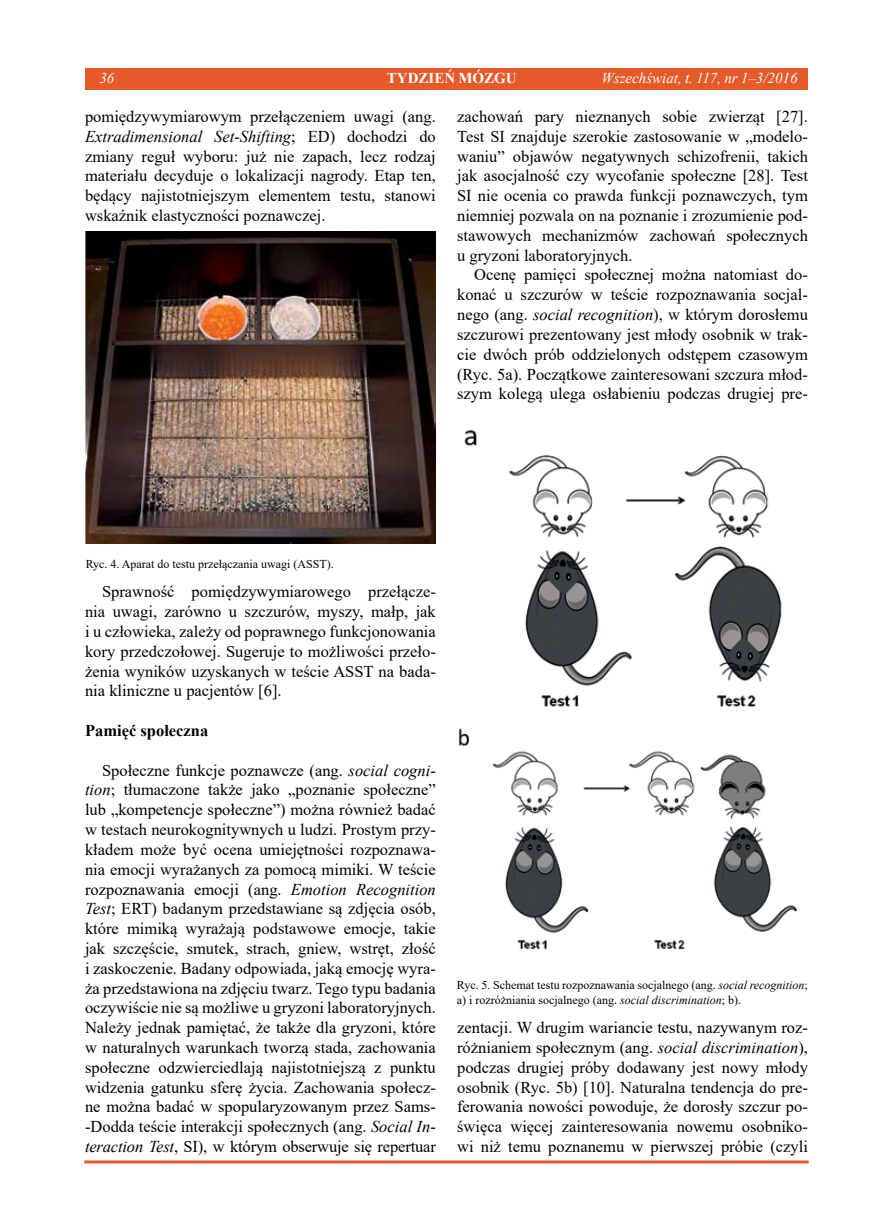
<style>
.page{position:relative;width:893px;height:1225px;background:#fff}
.page>*{position:absolute;margin:0;border:0;box-sizing:border-box;transform-origin:0 0}
.t1{font:16.5px/19.8px "Times New Roman";color:#000;text-align:justify}
.t2{font:700 16.5px "Times New Roman";color:#000}
.t3{font:italic 15px "Times New Roman";color:#fff}
.t4{font:700 15px "Times New Roman";color:#fff}
.t5{font:12px/14.4px "Times New Roman";color:#000}
.s1{font-style:normal}
.s2{font-style:italic}
</style>
<div class="page">
<div style="left:84px;top:1160px;width:725px;height:3px;background:#a76635;border:2px solid #e65a2a"></div>
<img style="left:459px;top:728px;width:339px;height:222px">
<img style="left:464px;top:430px;width:318px;height:277px">
<img style="left:85px;top:231px;width:351px;height:312px">
<div style="left:85px;top:68px;width:723px;height:21px;background:#e65a2a"></div>
<p class="t3" style="left:99px;top:68px;width:16px">36</p>
<p class="t4" style="left:387px;top:67px;width:131px">TYDZIEŃ MÓZGU</p>
<p class="t3" style="left:601px;top:68px;width:198px">Wszechświat, t. 117, nr 1<span class="s1">–</span>3/2016</p>
<p class="t1" style="left:85px;top:106px;width:352px">pomiędzywymiarowym przełączeniem uwagi (ang.<br><span class="s2">Extradimensional Set-Shifting</span>; ED) dochodzi do zmiany reguł wyboru: już nie zapach, lecz rodzaj materiału decyduje o lokalizacji nagrody. Etap ten, będący najistotniejszym elementem testu, stanowi wskaźnik elastyczności poznawczej.</p>
<p class="t1" style="left:457px;top:106px;width:352px">zachowań pary nieznanych sobie zwierząt [27].<br>Test SI znajduje szerokie zastosowanie w „modelo&shy;waniu” objawów negatywnych schizofrenii, takich jak asocjalność czy wycofanie społeczne [28]. Test SI nie ocenia co prawda funkcji poznawczych, tym niemniej pozwala on na poznanie i zrozumienie pod&shy;stawowych mechanizmów zachowań społecznych u gryzoni laboratoryjnych.</p>
<p class="t1" style="left:457px;top:264px;width:352px;text-indent:17px">Ocenę pamięci społecznej można natomiast do&shy;konać u szczurów w teście rozpoznawania socjal&shy;nego (ang. <span class="s2">social recognition</span>), w którym dorosłemu szczurowi prezentowany jest młody osobnik w trak&shy;cie dwóch prób oddzielonych odstępem czasowym (Ryc. 5a). Początkowe zainteresowani szczura młod&shy;szym kolegą ulega osłabieniu podczas drugiej pre-</p>
<p class="t5" style="left:86px;top:556px;width:250px">Ryc. 4. Aparat do testu przełączania uwagi (ASST).</p>
<p class="t1" style="left:85px;top:581px;width:352px;text-indent:17px">Sprawność pomiędzywymiarowego przełącze&shy;nia uwagi, zarówno u szczurów, myszy, małp, jak i u człowieka, zależy od poprawnego funkcjonowania kory przedczołowej. Sugeruje to możliwości przeło&shy;żenia wyników uzyskanych w teście ASST na bada&shy;nia kliniczne u pacjentów [6].</p>
<p class="t2" style="left:85px;top:718px;width:125px">Pamięć społeczna</p>
<p class="t1" style="left:85px;top:759px;width:352px;text-indent:17px">Społeczne funkcje poznawcze (ang. <span class="s2">social cogni&shy;tion</span>; tłumaczone także jako „poznanie społeczne” lub „kompetencje społeczne”) można również badać w testach neurokognitywnych u ludzi. Prostym przy&shy;kładem może być ocena umiejętności rozpoznawa&shy;nia emocji wyrażanych za pomocą mimiki. W teście rozpoznawania emocji (ang. <span class="s2">Emotion Recognition Test</span>; ERT) badanym przedstawiane są zdjęcia osób, które mimiką wyrażają podstawowe emocje, takie jak szczęście, smutek, strach, gniew, wstręt, złość i zaskoczenie. Badany odpowiada, jaką emocję wyra&shy;ża przedstawiona na zdjęciu twarz. Tego typu badania oczywiście nie są możliwe u gryzoni laboratoryjnych.<br>Należy jednak pamiętać, że także dla gryzoni, które w naturalnych warunkach tworzą stada, zachowania społeczne odzwierciedlają najistotniejszą z punktu widzenia gatunku sferę życia. Zachowania społecz&shy;ne można badać w spopularyzowanym przez Sams--Dodda teście interakcji społecznych (ang. <span class="s2">Social In&shy;teraction Test</span>, SI), w którym obserwuje się repertuar</p>
<p class="t5" style="left:457px;top:977px;width:352px">Ryc. 5. Schemat testu rozpoznawania socjalnego (ang. <span class="s2">social recognition</span>; a) i rozróżniania socjalnego (ang. <span class="s2">social discrimination</span>; b).</p>
<p class="t1" style="left:457px;top:1017px;width:352px">zentacji. W drugim wariancie testu, nazywanym roz&shy;różnianiem społecznym (ang. <span class="s2">social discrimination</span>), podczas drugiej próby dodawany jest nowy młody osobnik (Ryc. 5b) [10]. Naturalna tendencja do pre&shy;ferowania nowości powoduje, że dorosły szczur po&shy;święca więcej zainteresowania nowemu osobniko&shy;wi niż temu poznanemu w pierwszej próbie (czyli</p>
</div>
